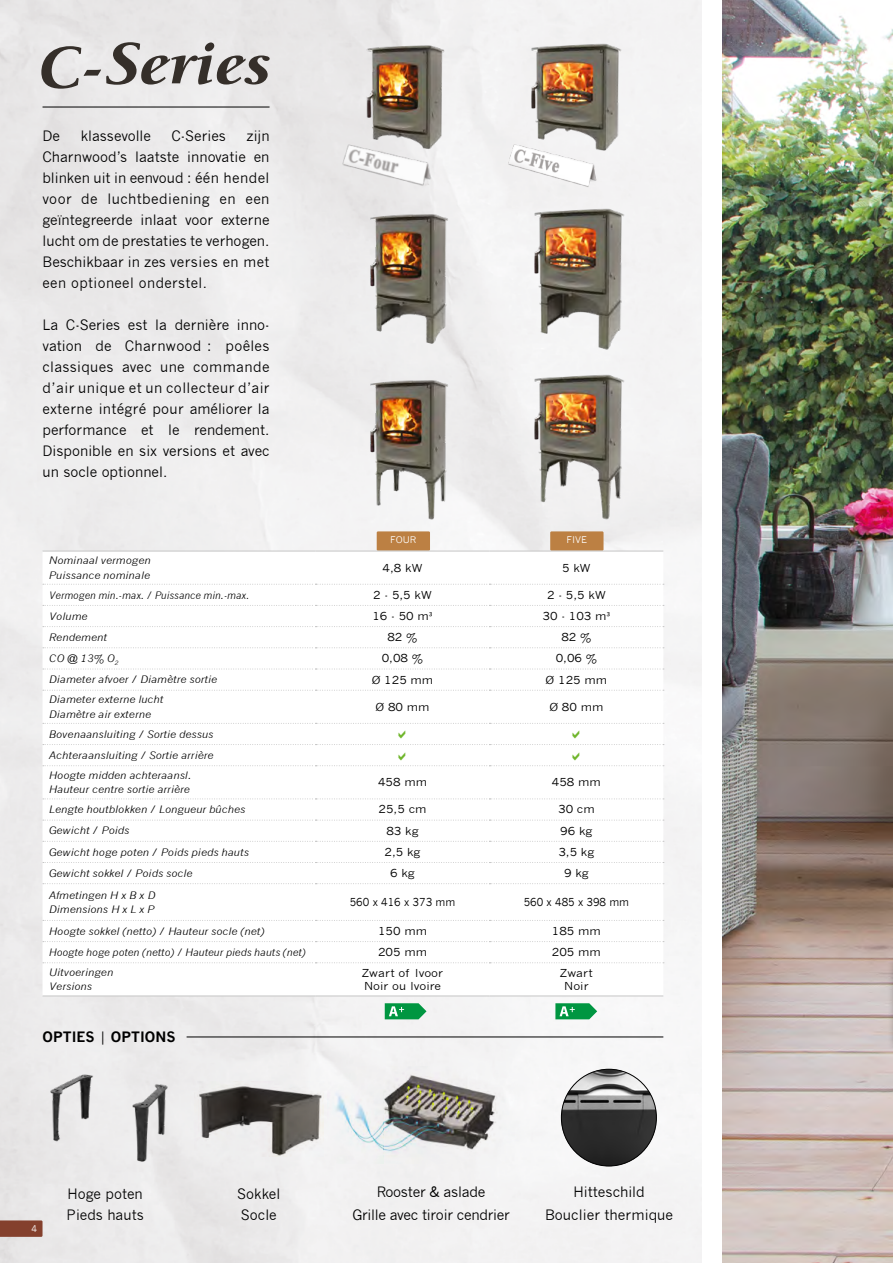
<style>
.page{position:relative;width:893px;height:1263px;background:#fff}
.page>*{position:absolute;margin:0;border:0;box-sizing:border-box;transform-origin:0 0}
.t1{font:italic 900 62.55px "Berkeley";color:#352f2a}
.t2{font:14.1px/21px "News Gothic";color:#000;text-align:justify}
.t3{font:14.1px/23.1px "News Gothic";letter-spacing:-.02em;color:#000;text-align:center}
.t4{font:700 14.1px "News Gothic";color:#000}
.t5{font:10.8px "News Gothic";color:#000;scale:1.12 1}
.t6{font:10.8px "News Gothic";color:#000}
.t7{font:italic 10.05px "News Gothic";color:#000;scale:1.12 1}
.t8{font:italic 10.05px "News Gothic";color:#000;scale:1.06 1}
.t9{font:italic 10.05px "News Gothic";color:#000}
.t10{font:italic 10.05px "News Gothic";color:#000;scale:1.07 1}
.t11{font:9px "News Gothic";color:#fff;scale:1.07 1}
.t12{font:9px "News Gothic";color:#fff}
.s1{font-weight:400}
</style>
<div class="page">
<svg style="left:0;top:1220px;width:43px;height:17px"></svg>
<img style="left:194px;top:1082px;width:129px;height:74px">
<div style="left:377px;top:531px;width:53px;height:20px;background:#bc8043"></div>
<div style="left:550px;top:531px;width:53px;height:20px;background:#bc8043"></div>
<svg style="left:43px;top:583px;width:620px;height:381px"></svg>
<hr style="left:43px;top:551px;width:273px;height:1px;background:#c6c6c6">
<hr style="left:489px;top:551px;width:174px;height:1px;background:#c6c6c6">
<hr style="left:43px;top:995px;width:273px;height:1px;background:#c6c6c6">
<hr style="left:316px;top:995px;width:173px;height:1px;background:#c6c6c6">
<hr style="left:489px;top:995px;width:174px;height:1px;background:#c6c6c6">
<hr style="left:316px;top:551px;width:173px;height:1px;background:#c6c6c6">
<svg style="left:43px;top:584px;width:621px;height:1px"></svg>
<svg style="left:43px;top:605px;width:621px;height:1px"></svg>
<svg style="left:43px;top:626px;width:621px;height:1px"></svg>
<svg style="left:43px;top:647px;width:621px;height:1px"></svg>
<svg style="left:43px;top:669px;width:621px;height:1px"></svg>
<svg style="left:43px;top:690px;width:621px;height:1px"></svg>
<svg style="left:43px;top:723px;width:621px;height:1px"></svg>
<svg style="left:43px;top:798px;width:621px;height:1px"></svg>
<svg style="left:43px;top:820px;width:621px;height:1px"></svg>
<svg style="left:43px;top:841px;width:621px;height:1px"></svg>
<svg style="left:43px;top:862px;width:621px;height:1px"></svg>
<svg style="left:43px;top:883px;width:621px;height:1px"></svg>
<svg style="left:43px;top:920px;width:621px;height:1px"></svg>
<svg style="left:43px;top:941px;width:621px;height:1px"></svg>
<svg style="left:43px;top:962px;width:621px;height:1px"></svg>
<hr style="left:187px;top:1037px;width:476px;height:1px;background:#000">
<hr style="left:43px;top:107px;width:227px;height:1px;background:#000">
<img style="left:46px;top:1069px;width:125px;height:98px">
<img style="left:335px;top:136px;width:104px;height:55px">
<img style="left:501px;top:136px;width:23px;height:55px">
<img style="left:356px;top:33px;width:99px;height:129px">
<img style="left:361px;top:201px;width:96px;height:163px">
<img style="left:361px;top:367px;width:96px;height:163px">
<img style="left:527px;top:189px;width:105px;height:166px">
<img style="left:527px;top:355px;width:105px;height:171px">
<img style="left:524px;top:24px;width:105px;height:171px">
<img style="left:561px;top:1069px;width:96px;height:97px">
<img style="left:327px;top:1066px;width:200px;height:98px">
<svg style="left:385px;top:1003px;width:41px;height:16px"></svg>
<svg style="left:555px;top:1003px;width:42px;height:16px"></svg>
<img style="left:723px;top:0;width:170px;height:1263px">
<div style="left:887px;top:953px;width:6px;height:111px;background:#000;opacity:.32"></div>
<svg style="left:891px;top:1045px;width:2px;height:25px"></svg>
<svg style="left:43px;top:731px;width:621px;height:14px"></svg>
<svg style="left:43px;top:752px;width:621px;height:14px"></svg>
<p class="t1" style="left:38px;top:31px;width:239px">C-Series</p>
<p class="t2" style="left:43px;top:126px;width:19px">De</p>
<p class="t2" style="left:81px;top:126px;width:72px">klassevolle</p>
<p class="t2" style="left:172px;top:126px;width:56px">C-Series</p>
<p class="t2" style="left:43px;top:126px;width:229px;text-indent:204px">zijn Charnwood’s laatste innovatie en blinken uit in eenvoud : één hendel voor de luchtbediening en een geïntegreerde inlaat voor externe lucht om de prestaties te verhogen.<br>Beschikbaar in zes versies en met een optioneel onderstel.</p>
<p class="t2" style="left:43px;top:315px;width:229px">La C-Series est la dernière inno&shy;vation de Charnwood : poêles classiques avec une commande d’air unique et un collecteur d’air externe intégré pour améliorer la performance et le rendement.<br>Disponible en six versions et avec un socle optionnel.</p>
<p class="t7" style="left:49px;top:555px;width:92px">Nominaal vermogen</p>
<p class="t7" style="left:49px;top:569px;width:92px">Puissance nominale</p>
<p class="t11" style="left:390px;top:534px;width:26px">FOUR</p>
<p class="t11" style="left:566px;top:534px;width:21px">FIVE</p>
<p class="t5" style="left:383px;top:561px;width:37px">4,8 kW</p>
<p class="t5" style="left:562px;top:561px;width:27px">5 kW</p>
<p class="t9" style="left:49px;top:589px;width:202px">Vermogen min.-max. / Puissance min.-max.</p>
<p class="t5" style="left:373px;top:589px;width:54px">2 - 5,5 kW</p>
<p class="t5" style="left:547px;top:589px;width:54px">2 - 5,5 kW</p>
<p class="t7" style="left:49px;top:610px;width:36px">Volume</p>
<p class="t5" style="left:372px;top:610px;width:55px">16 - 50 m³</p>
<p class="t5" style="left:542px;top:610px;width:62px">30 - 103 m³</p>
<p class="t7" style="left:49px;top:631px;width:53px">Rendement</p>
<p class="t5" style="left:387px;top:631px;width:28px">82 %</p>
<p class="t5" style="left:561px;top:631px;width:28px">82 %</p>
<p class="t10" style="left:49px;top:652px;width:67px">CO @ 13% O<sub>2</sub></p>
<p class="t5" style="left:382px;top:652px;width:38px">0,08 %</p>
<p class="t5" style="left:556px;top:652px;width:38px">0,06 %</p>
<p class="t7" style="left:49px;top:674px;width:152px">Diameter afvoer / Diamètre sortie</p>
<p class="t5" style="left:372px;top:673px;width:56px">Ø 125 mm</p>
<p class="t5" style="left:546px;top:673px;width:56px">Ø 125 mm</p>
<p class="t7" style="left:49px;top:694px;width:104px">Diameter externe lucht</p>
<p class="t7" style="left:49px;top:708px;width:93px">Diamètre air externe</p>
<p class="t5" style="left:375px;top:700px;width:50px">Ø 80 mm</p>
<p class="t5" style="left:549px;top:700px;width:50px">Ø 80 mm</p>
<p class="t7" style="left:49px;top:728px;width:148px">Bovenaansluiting / Sortie dessus</p>
<p class="t7" style="left:49px;top:749px;width:149px">Achteraansluiting / Sortie arrière</p>
<p class="t7" style="left:49px;top:769px;width:129px">Hoogte midden achteraansl.</p>
<p class="t7" style="left:49px;top:784px;width:127px">Hauteur centre sortie arrière</p>
<p class="t5" style="left:378px;top:776px;width:45px">458 mm</p>
<p class="t5" style="left:552px;top:776px;width:45px">458 mm</p>
<p class="t7" style="left:49px;top:804px;width:177px">Lengte houtblokken / Longueur bûches</p>
<p class="t5" style="left:379px;top:803px;width:44px">25,5 cm</p>
<p class="t5" style="left:558px;top:803px;width:34px">30 cm</p>
<p class="t7" style="left:49px;top:825px;width:73px">Gewicht / Poids</p>
<p class="t5" style="left:386px;top:824px;width:30px">83 kg</p>
<p class="t5" style="left:560px;top:824px;width:30px">96 kg</p>
<p class="t7" style="left:49px;top:846px;width:180px">Gewicht hoge poten / Poids pieds hauts</p>
<p class="t5" style="left:384px;top:846px;width:34px">2,5 kg</p>
<p class="t5" style="left:558px;top:846px;width:34px">3,5 kg</p>
<p class="t7" style="left:49px;top:867px;width:130px">Gewicht sokkel / Poids socle</p>
<p class="t5" style="left:390px;top:867px;width:24px">6 kg</p>
<p class="t5" style="left:564px;top:867px;width:24px">9 kg</p>
<p class="t7" style="left:49px;top:889px;width:96px">Afmetingen H x B x D</p>
<p class="t7" style="left:49px;top:903px;width:96px">Dimensions H x L x P</p>
<p class="t6" style="left:350px;top:896px;width:107px">560 x 416 x 373 mm</p>
<p class="t6" style="left:524px;top:896px;width:107px">560 x 485 x 398 mm</p>
<p class="t7" style="left:49px;top:925px;width:194px">Hoogte sokkel (netto) / Hauteur socle (net)</p>
<p class="t5" style="left:378px;top:925px;width:45px">150 mm</p>
<p class="t5" style="left:552px;top:925px;width:45px">185 mm</p>
<p class="t8" style="left:49px;top:946px;width:244px">Hoogte hoge poten (netto) / Hauteur pieds hauts (net)</p>
<p class="t5" style="left:378px;top:946px;width:45px">205 mm</p>
<p class="t5" style="left:552px;top:946px;width:45px">205 mm</p>
<p class="t7" style="left:49px;top:966px;width:59px">Uitvoeringen</p>
<p class="t7" style="left:49px;top:981px;width:40px">Versions</p>
<p class="t5" style="left:362px;top:967px;width:74px">Zwart of Ivoor</p>
<p class="t5" style="left:364px;top:979px;width:70px">Noir ou Ivoire</p>
<p class="t5" style="left:560px;top:967px;width:31px">Zwart</p>
<p class="t5" style="left:564px;top:979px;width:23px">Noir</p>
<p class="t4" style="left:43px;top:1028px;width:135px">OPTIES <span class="s1">|</span> OPTIONS</p>
<p class="t12" style="left:32px;top:1223px;width:7px">4</p>
<p class="t3" style="left:352px;top:1181px;width:159px">Rooster &amp; aslade<br>Grille avec tiroir cendrier</p>
<p class="t2" style="left:67px;top:1184px;width:79px">Hoge poten<br>Pieds hauts</p>
<p class="t2" style="left:573px;top:1182px;width:73px">Hitteschild</p>
<p class="t2" style="left:237px;top:1183px;width:45px">Sokkel</p>
<p class="t2" style="left:241px;top:1204px;width:37px">Socle</p>
<p class="t2" style="left:545px;top:1205px;width:130px">Bouclier thermique</p>
</div>
